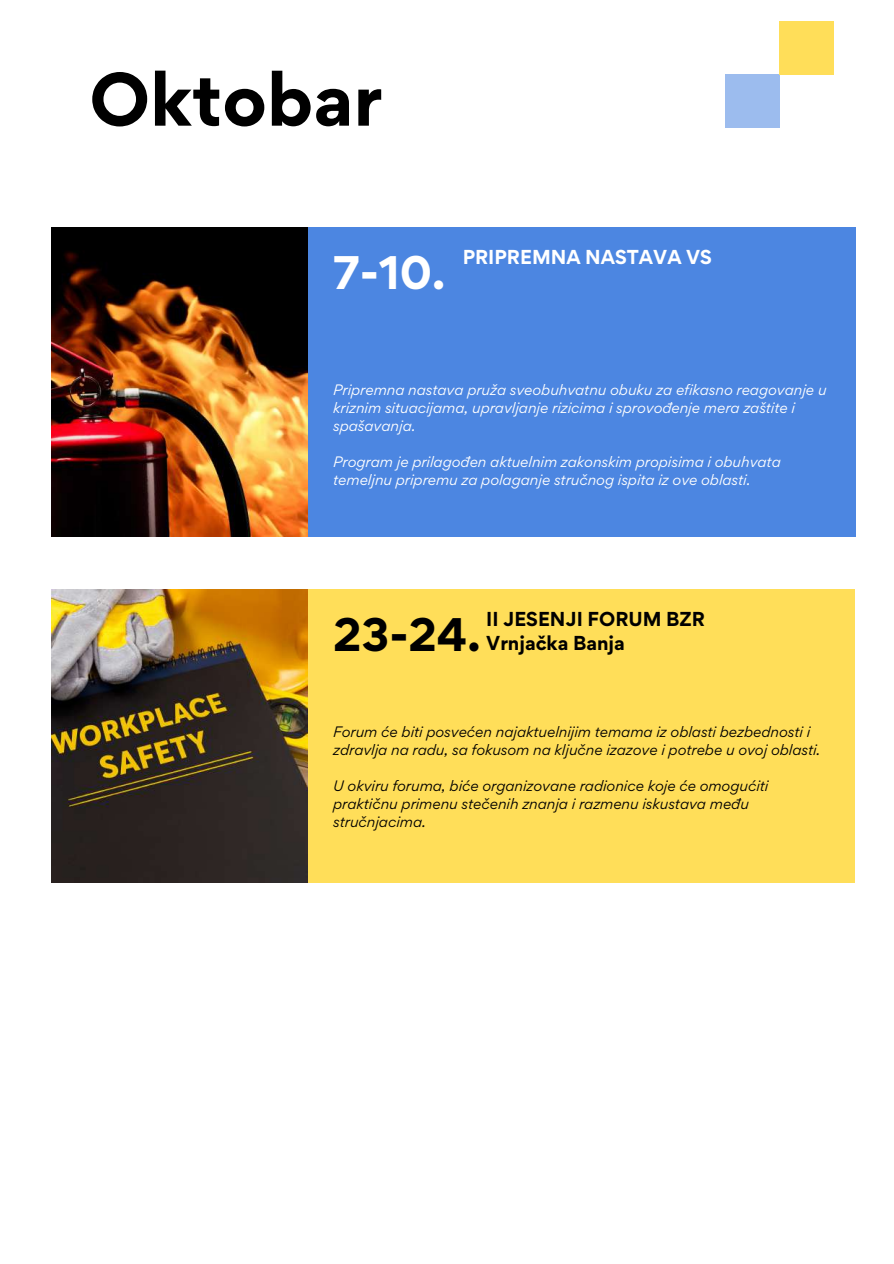
<style>
.page{position:relative;width:894px;height:1264px;background:#fff}
.page>*{position:absolute;margin:0;border:0;box-sizing:border-box;transform-origin:0 0}
.t1{font:700 67.5px "Gordita";color:#000}
.t2{font:700 42px "Gordita";color:#000}
.t3{font:700 42px "Gordita";color:#fff}
.t4{font:700 18px "Gordita";color:#000}
.t5{font:700 18px "Gordita";color:#fff}
.t6{font:italic 13.5px/18px "Gordita";color:#fff}
.t7{font:italic 13.5px/18px "Gordita";color:#000}
</style>
<div class="page">
<div style="left:51px;top:228px;width:804px;height:309px;background:#4c86e1"></div>
<img style="left:51px;top:228px;width:257px;height:308px">
<div style="left:51px;top:589px;width:803px;height:293px;background:#ffde59"></div>
<img style="left:51px;top:589px;width:257px;height:293px">
<div style="left:725px;top:74px;width:54px;height:54px;background:#9cbcee"></div>
<div style="left:779px;top:22px;width:54px;height:53px;background:#ffde59"></div>
<h1 class="t1" style="left:89px;top:54px;width:294px">Oktobar</h1>
<h2 class="t3" style="left:333px;top:244px;width:113px">7-10.</h2>
<h3 class="t5" style="left:462px;top:244px;width:251px">PRIPREMNA NASTAVA VS</h3>
<p class="t6" style="left:333px;top:380px;width:494px">Pripremna nastava pruža sveobuhvatnu obuku za efikasno reagovanje u kriznim situacijama, upravljanje rizicima i sprovođenje mera zaštite i spašavanja.</p>
<p class="t6" style="left:333px;top:452px;width:449px">Program je prilagođen aktuelnim zakonskim propisima i obuhvata temeljnu pripremu za polaganje stručnog ispita iz ove oblasti.</p>
<h3 class="t4" style="left:486px;top:606px;width:220px">II JESENJI FORUM BZR</h3>
<h2 class="t2" style="left:333px;top:606px;width:149px">23-24.</h2>
<h3 class="t4" style="left:486px;top:631px;width:140px">Vrnjačka Banja</h3>
<p class="t7" style="left:333px;top:723px;width:488px">Forum će biti posvećen najaktuelnijim temama iz oblasti bezbednosti i zdravlja na radu, sa fokusom na ključne izazove i potrebe u ovoj oblasti.</p>
<p class="t7" style="left:333px;top:777px;width:436px">U okviru foruma, biće organizovane radionice koje će omogućiti praktičnu primenu stečenih znanja i razmenu iskustava među stručnjacima.</p>
</div>
